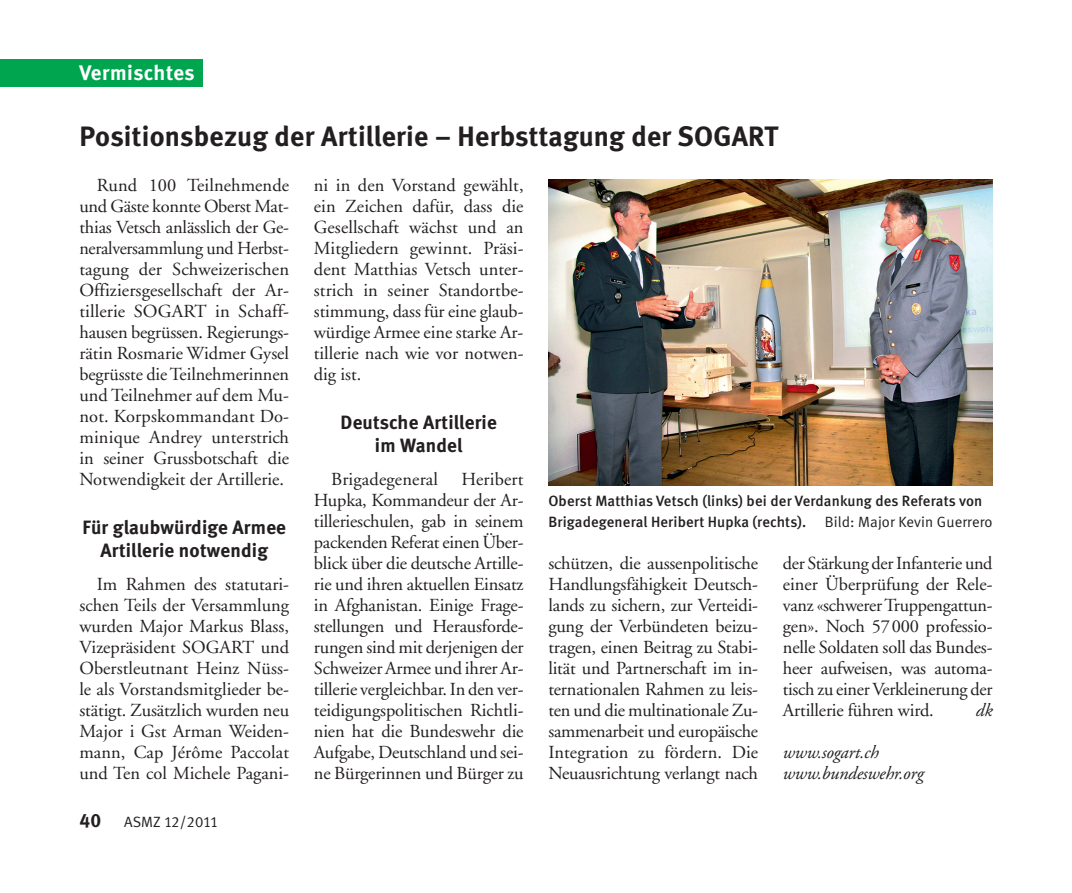
<style>
.page{position:relative;width:1072px;height:893px;background:#fff}
.page>*{position:absolute;margin:0;border:0;box-sizing:border-box;transform-origin:0 0}
.t1{font:28px "Meta Bold LF";letter-spacing:.01em;color:#231f20}
.t2{font:21px "Meta Bold LF";letter-spacing:.025em;color:#fff}
.t3{font:19.25px/22.8px "Meta Bold LF";letter-spacing:.01em;color:#231f20;text-align:center}
.t4{font:18.38px/21px "Adobe Garamond";letter-spacing:-.005em;color:#231f20;text-align:justify}
.t5{font:italic 18.38px/21px "Adobe Garamond";letter-spacing:-.01em;color:#231f20}
.t6{font:14.88px/21px "Meta Medium LF";letter-spacing:.01em;color:#231f20}
.t7{font:14.88px "Meta Normal LF";color:#231f20}
.s1{font-family:"Meta Bold LF";font-size:19.25px}
.s2{font-family:"Meta Normal LF"}
</style>
<div class="page">
<div style="left:0;top:60px;width:202px;height:27px;background:#00a54f"></div>
<img style="left:548px;top:179px;width:444px;height:306px">
<p class="t2" style="left:79px;top:64px;width:117px">Vermischtes</p>
<h1 class="t1" style="left:79px;top:126px;width:700px">Positionsbezug der Artillerie – Herbsttagung der SOGART</h1>
<p class="t4" style="left:79px;top:177px;width:211px;text-indent:17px">Rund 100 Teilnehmende und Gäste konnte Oberst Mat - thias Vetsch anlässlich der Ge&shy;neralversammlung und Herbst - tagung der Schweizerischen Offiziersgesellschaft der Ar - tillerie SOGART in Schaff&shy;hausen begrüssen. Regierungs&shy;rätin Rosmarie Widmer Gysel begrüsste die Teilnehmerinnen und Teilnehmer auf dem Mu&shy;not. Korpskommandant Do&shy;minique Andrey unterstrich in seiner Grussbotschaft die Notwendigkeit der Artillerie.</p>
<p class="t3" style="left:82px;top:517px;width:205px">Für glaubwürdige Armee<br>Artillerie notwendig</p>
<p class="t4" style="left:79px;top:576px;width:211px;text-indent:17px">Im Rahmen des statutari&shy;schen Teils der Versammlung wurden Major Markus Blass, Vizepräsident SOGART und Oberstleutnant Heinz Nüss&shy;le als Vorstandsmitglieder be&shy;stätigt. Zusätzlich wurden neu Major i Gst Arman Weiden&shy;mann, Cap Jérôme Paccolat und Ten col Michele Paga ni-</p>
<p class="t7" style="left:79px;top:816px;width:141px"><span class="s1">40</span> ASMZ 12/2011</p>
<p class="t4" style="left:314px;top:177px;width:211px">ni in den Vorstand gewählt, ein Zeichen dafür, dass die Gesellschaft wächst und an Mitgliedern gewinnt. Präsi&shy;dent Matthias Vetsch unter&shy;strich in seiner Standortbe&shy;stimmung, dass für eine glaub&shy;würdige Armee eine starke Ar - tillerie nach wie vor notwen&shy;dig ist.</p>
<p class="t3" style="left:341px;top:412px;width:158px">Deutsche Artillerie im Wandel</p>
<p class="t4" style="left:331px;top:471px;width:108px">Brigadegeneral</p>
<p class="t4" style="left:314px;top:471px;width:211px;text-indent:147px">Heribert Hup ka, Kommandeur der Ar&shy;tillerieschulen, gab in seinem packenden Referat einen Über&shy;blick über die deutsche Artille&shy;rie und ihren aktuellen Einsatz in Afghanistan. Einige Frage&shy;stellungen und Herausforde&shy;rungen sind mit derjenigen der Schweizer Armee und ihrer Ar&shy;tillerie vergleichbar. In den ver&shy;teidigungspolitischen Richtli&shy;nien hat die Bundeswehr die Aufgabe, Deutschland und sei&shy;ne Bürgerinnen und Bürger zu</p>
<p class="t6" style="left:548px;top:492px;width:445px">Oberst Matthias Vetsch (links) bei der Verdankung des Referats von<br>Brigadegeneral Heribert Hupka (rechts). <span class="s2">Bild: Major Kevin Guerrero</span></p>
<p class="t4" style="left:548px;top:555px;width:211px">schützen, die aussenpolitische Handlungsfähigkeit Deutsch&shy;lands zu sichern, zur Verteidi&shy;gung der Verbündeten beizu&shy;tragen, einen Beitrag zu Stabi&shy;lität und Partnerschaft im in&shy;ternationalen Rahmen zu leis&shy;ten und die multinationale Zu&shy;sammenarbeit und europäische Integration zu fördern. Die Neuausrichtung verlangt nach</p>
<p class="t4" style="left:783px;top:555px;width:211px">der Stärkung der Infanterie und einer Überprüfung der Rele&shy;vanz «schwerer Truppengattun&shy;gen». Noch 57000 professio&shy;nelle Soldaten soll das Bundes&shy;heer aufweisen, was automa&shy;tisch zu einer Verkleinerung der Artillerie führen wird.</p>
<p class="t5" style="left:975px;top:702px;width:18px">dk</p>
<p class="t5" style="left:783px;top:744px;width:142px">www.sogart.ch www.bundeswehr.org</p>
</div>
